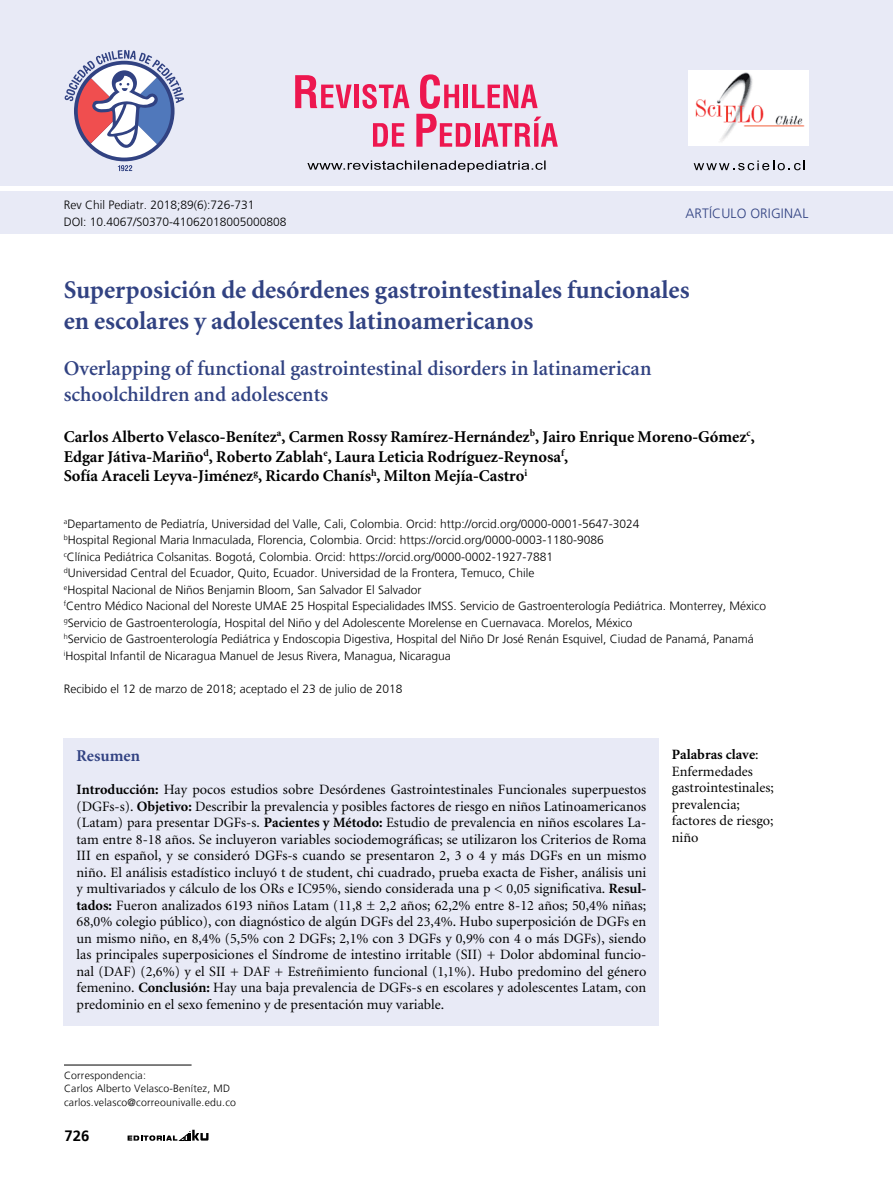
<style>
.page{position:relative;width:893px;height:1191px;background:#fff}
.page>*{position:absolute;margin:0;border:0;box-sizing:border-box;transform-origin:0 0}
.t1{font:700 25.5px/30.6px "Minion";color:#314282}
.t2{font:600 21px/25.2px "Minion";color:#314282}
.t3{font:700 16.5px/19.8px "Minion";color:#000}
.t4{font:700 16.5px "Minion";color:#314282}
.t5{font:700 15px "Frutiger LT";color:#000}
.t6{font:14.25px/16.5px "Minion";color:#000}
.t7{font:300 13.5px "Frutiger LT";letter-spacing:.01em;color:#314282}
.t8{font:300 12px/16.5px "Frutiger LT";color:#000}
.t9{font:300 10.5px/13.5px "Frutiger LT";letter-spacing:.02em;color:#000}
.s1{font-weight:700}
</style>
<div class="page">
<svg style="left:128px;top:1129px;width:81px;height:11px"></svg>
<div style="left:0;top:192px;width:893px;height:42px;background:#e8eaf6"></div>
<div style="left:0;top:0;width:893px;height:186px;background:#e8eaf6"></div>
<svg style="left:694px;top:160px;width:111px;height:10px"></svg>
<svg style="left:373px;top:123px;width:31px;height:24px"></svg>
<svg style="left:295px;top:75px;width:57px;height:33px"></svg>
<div style="left:354px;top:85px;width:5px;height:23px;background:#ed174f"></div>
<svg style="left:362px;top:84px;width:47px;height:25px"></svg>
<svg style="left:416px;top:74px;width:142px;height:73px"></svg>
<svg style="left:118px;top:165px;width:14px;height:6px"></svg>
<svg style="left:65px;top:50px;width:119px;height:108px"></svg>
<svg style="left:307px;top:160px;width:239px;height:12px"></svg>
<img style="left:689px;top:70px;width:119px;height:76px">
<hr style="left:64px;top:1064px;width:128px;height:1px;background:#000">
<div style="left:64px;top:738px;width:595px;height:287px;background:#e8eaf6"></div>
<p class="t8" style="left:64px;top:197px;width:224px">Rev Chil Pediatr. 2018;89(6):726-731<br>DOI: 10.4067/S0370-41062018005000808</p>
<p class="t7" style="left:685px;top:205px;width:36px">Artículo</p>
<p class="t7" style="left:750px;top:205px;width:17px">Origi</p>
<p class="t7" style="left:784px;top:205px;width:23px">nal</p>
<h1 class="t1" style="left:64px;top:276px;width:627px">Superposición de desórdenes gastrointestinales funcionales en escolares y adolescentes latinoamericanos</h1>
<h2 class="t2" style="left:64px;top:357px;width:589px">Overlapping of functional gastrointestinal disorders in latinamerican schoolchildren and adolescents</h2>
<p class="t3" style="left:64px;top:427px;width:693px">Carlos Alberto Velasco-Benítez<sup>a</sup>, Carmen Rossy Ramírez-Hernández<sup>b</sup>, Jairo Enrique Moreno-Gómez<sup>c</sup>,<br>Edgar Játiva-Mariño<sup>d</sup>, Roberto Zablah<sup>e</sup>, Laura Leticia Rodríguez-Reynosa<sup>f</sup>,<br>Sofía Araceli Leyva-Jiménez<sup>g</sup>, Ricardo Chanís<sup>h</sup>, Milton Mejía-Castro<sup>i</sup></p>
<p class="t8" style="left:64px;top:515px;width:704px"><sup>a</sup>Departamento de Pediatría, Universidad del Valle, Cali, Colombia. Orcid: http://orcid.org/0000-0001-5647-3024<br><sup>b</sup>Hospital Regional Maria Inmaculada, Florencia, Colombia. Orcid: https://orcid.org/0000-0003-1180-9086<br><sup>c</sup>Clínica Pediátrica Colsanitas. Bogotá, Colombia. Orcid: https://orcid.org/0000-0002-1927-7881<br><sup>d</sup>Universidad Central del Ecuador, Quito, Ecuador. Universidad de la Frontera, Temuco, Chile<br><sup>e</sup>Hospital Nacional de Niños Benjamin Bloom, San Salvador El Salvador<br><sup>f</sup>Centro Médico Nacional del Noreste UMAE 25 Hospital Especialidades IMSS. Servicio de Gastroenterología Pediátrica. Monterrey, México <sup>g</sup>Servicio de Gastroenterología, Hospital del Niño y del Adolescente Morelense en Cuernavaca. Morelos, México<br><sup>h</sup>Servicio de Gastroenterología Pediátrica y Endoscopia Digestiva, Hospital del Niño Dr José Renán Esquivel, Ciudad de Panamá, Panamá <sup>i</sup>Hospital Infantil de Nicaragua Manuel de Jesus Rivera, Managua, Nicaragua</p>
<p class="t8" style="left:64px;top:680px;width:340px">Recibido el 12 de marzo de 2018; aceptado el 23 de julio de 2018</p>
<p class="t4" style="left:77px;top:747px;width:65px">Resumen</p>
<p class="t6" style="left:77px;top:781px;width:571px;text-align:justify"><span class="s1">Introducción:</span> Hay pocos estudios sobre Desórdenes Gastrointestinales Funcionales superpuestos (DGFs-s). <span class="s1">Objetivo:</span> Describir la prevalencia y posibles factores de riesgo en niños Latinoamericanos (Latam) para presentar DGFs-s. <span class="s1">Pacientes y Método:</span> Estudio de prevalencia en niños escolares La&shy;tam entre 8-18 años. Se incluyeron variables sociodemográficas; se utilizaron los Criterios de Roma III en español, y se consideró DGFs-s cuando se presentaron 2, 3 o 4 y más DGFs en un mismo niño. El análisis estadístico incluyó t de student, chi cuadrado, prueba exacta de Fisher, análisis uni y multivariados y cálculo de los ORs e IC95%, siendo considerada una p &lt; 0,05 significativa. <span class="s1">Resul&shy;tados:</span> Fueron analizados 6193 niños Latam (11,8 ± 2,2 años; 62,2% entre 8-12 años; 50,4% niñas; 68,0% colegio público), con diagnóstico de algún DGFs del 23,4%. Hubo superposición de DGFs en un mismo niño, en 8,4% (5,5% con 2 DGFs; 2,1% con 3 DGFs y 0,9% con 4 o más DGFs), siendo las principales superposiciones el Síndrome de intestino irritable (SII) + Dolor abdominal funcio&shy;nal (DAF) (2,6%) y el SII + DAF + Estreñimiento funcional (1,1%). Hubo predomino del género femenino. <span class="s1">Conclusión:</span> Hay una baja prevalencia de DGFs-s en escolares y adolescentes Latam, con predominio en el sexo femenino y de presentación muy variable.</p>
<p class="t9" style="left:64px;top:1068px;width:174px">Correspondencia:<br>Carlos Alberto Velasco-Benítez, MD carlos.velasco@correounivalle.edu.co</p>
<p class="t5" style="left:65px;top:1126px;width:27px">726</p>
<p class="t6" style="left:672px;top:747px;width:104px"><span class="s1">Palabras clave</span>:<br>Enfermedades gastrointestinales; prevalencia; factores de riesgo; niño</p>
</div>
